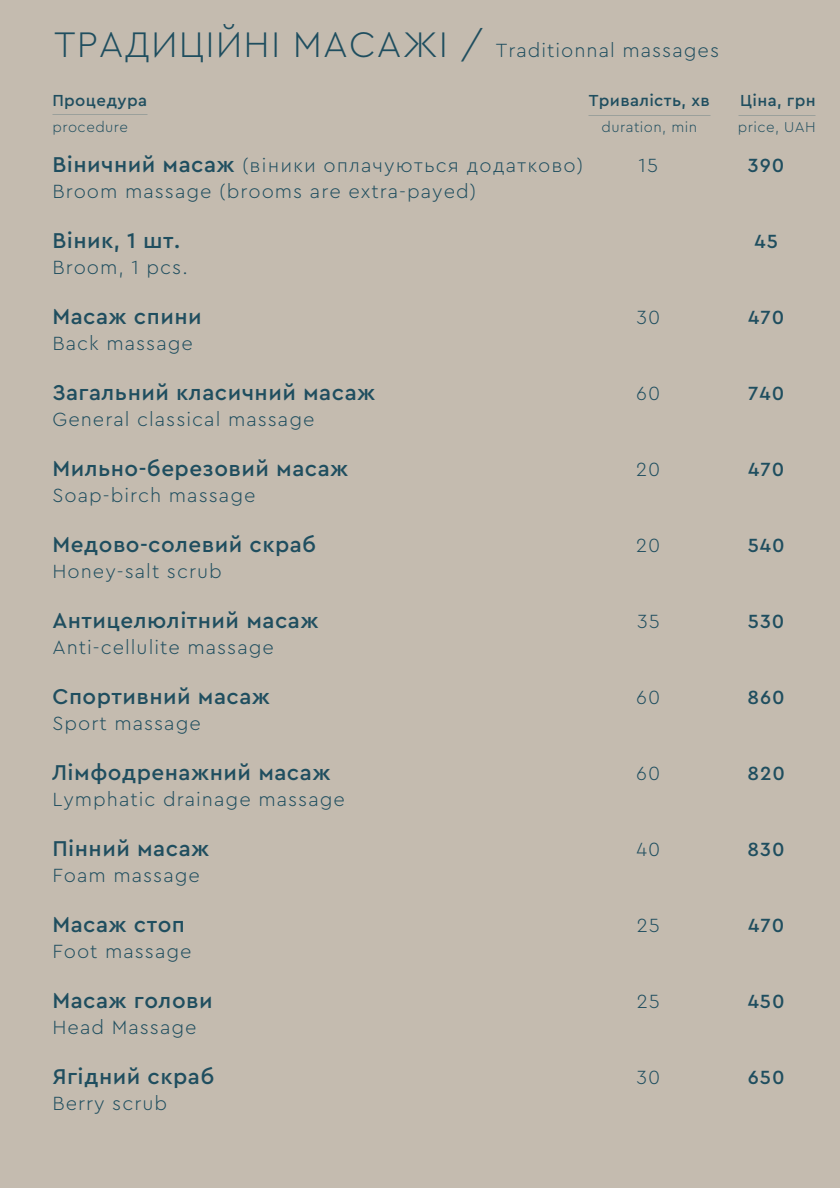
<style>
.page{position:relative;width:840px;height:1188px;background:#fff}
.page>*{position:absolute;margin:0;border:0;box-sizing:border-box;transform-origin:0 0}
.t1{font:500 22.4px "Cera PRO";letter-spacing:.02em;color:#1f4e5f}
.t2{font:300 20px "Cera PRO";letter-spacing:.05em;color:#1f4e5f}
.t3{font:500 20px "Cera PRO";letter-spacing:.05em;color:#1f4e5f}
.t4{font:500 16.8px "Cera PRO";letter-spacing:.02em;color:#1f4e5f}
.t5{font:300 15px "Cera PRO";letter-spacing:.03em;color:#1f4e5f}
.s1{font-size:37.2px}
.s2{font-weight:500;font-size:22.4px}
</style>
<div class="page">
<div style="left:0;top:0;width:839px;height:1188px;background:#c4bbaf"></div>
<p class="t2" style="left:54px;top:37px;width:666px"><span class="s1">ТРАДИЦІЙНІ МАСАЖІ /</span> Traditionnal massages</p>
<p class="t4" style="left:52px;top:90px;width:96px">Процедура</p>
<p class="t5" style="left:52px;top:117px;width:77px">procedure</p>
<p class="t4" style="left:588px;top:90px;width:122px">Тривалість, хв</p>
<p class="t5" style="left:601px;top:117px;width:97px">duration, min</p>
<p class="t2" style="left:52px;top:152px;width:532px"><span class="s2">Віничний масаж</span> (віники оплачуються додатково)</p>
<p class="t2" style="left:52px;top:178px;width:425px">Broom massage (brooms are extra-payed)</p>
<p class="t1" style="left:52px;top:225px;width:129px">Віник, 1 шт.</p>
<p class="t2" style="left:52px;top:254px;width:137px">Broom, 1 pcs.</p>
<p class="t1" style="left:52px;top:301px;width:151px">Масаж спини</p>
<p class="t2" style="left:52px;top:330px;width:142px">Back massage</p>
<p class="t1" style="left:52px;top:377px;width:324px">Загальний класичний масаж</p>
<p class="t2" style="left:52px;top:406px;width:263px">General classical massage</p>
<p class="t1" style="left:52px;top:453px;width:297px">Мильно-березовий масаж</p>
<p class="t2" style="left:52px;top:482px;width:204px">Soap-birch massage</p>
<p class="t1" style="left:52px;top:529px;width:265px">Медово-солевий скраб</p>
<p class="t2" style="left:52px;top:558px;width:171px">Honey-salt scrub</p>
<p class="t1" style="left:52px;top:605px;width:267px">Антицелюлітний масаж</p>
<p class="t2" style="left:52px;top:634px;width:223px">Anti-cellulite massage</p>
<p class="t1" style="left:52px;top:681px;width:219px">Спортивний масаж</p>
<p class="t2" style="left:52px;top:710px;width:150px">Sport massage</p>
<p class="t1" style="left:52px;top:757px;width:279px">Лімфодренажний масаж</p>
<p class="t2" style="left:52px;top:786px;width:294px">Lymphatic drainage massage</p>
<p class="t1" style="left:52px;top:833px;width:158px">Пінний масаж</p>
<p class="t2" style="left:52px;top:862px;width:149px">Foam massage</p>
<p class="t1" style="left:52px;top:909px;width:134px">Масаж стоп</p>
<p class="t2" style="left:52px;top:938px;width:141px">Foot massage</p>
<p class="t1" style="left:52px;top:985px;width:161px">Масаж голови</p>
<p class="t2" style="left:52px;top:1014px;width:146px">Head Massage</p>
<p class="t1" style="left:52px;top:1061px;width:163px">Ягідний скраб</p>
<p class="t2" style="left:52px;top:1090px;width:116px">Berry scrub</p>
<p class="t2" style="left:638px;top:152px;width:21px">15</p>
<p class="t2" style="left:636px;top:304px;width:25px">30</p>
<p class="t2" style="left:636px;top:380px;width:26px">60</p>
<p class="t2" style="left:636px;top:456px;width:26px">20</p>
<p class="t2" style="left:636px;top:532px;width:26px">20</p>
<p class="t2" style="left:636px;top:608px;width:24px">35</p>
<p class="t2" style="left:636px;top:684px;width:26px">60</p>
<p class="t2" style="left:636px;top:760px;width:26px">60</p>
<p class="t2" style="left:636px;top:836px;width:25px">40</p>
<p class="t2" style="left:636px;top:912px;width:24px">25</p>
<p class="t2" style="left:636px;top:988px;width:24px">25</p>
<p class="t2" style="left:636px;top:1064px;width:25px">30</p>
<p class="t4" style="left:739px;top:90px;width:77px">Ціна, грн</p>
<p class="t5" style="left:737px;top:117px;width:79px">price, UAH</p>
<p class="t3" style="left:747px;top:152px;width:38px">390</p>
<p class="t3" style="left:754px;top:228px;width:25px">45</p>
<p class="t3" style="left:747px;top:304px;width:37px">470</p>
<p class="t3" style="left:747px;top:380px;width:37px">740</p>
<p class="t3" style="left:747px;top:456px;width:37px">470</p>
<p class="t3" style="left:747px;top:532px;width:38px">540</p>
<p class="t3" style="left:747px;top:608px;width:38px">530</p>
<p class="t3" style="left:747px;top:684px;width:39px">860</p>
<p class="t3" style="left:747px;top:760px;width:39px">820</p>
<p class="t3" style="left:747px;top:836px;width:38px">830</p>
<p class="t3" style="left:747px;top:912px;width:37px">470</p>
<p class="t3" style="left:747px;top:988px;width:38px">450</p>
<p class="t3" style="left:747px;top:1064px;width:38px">650</p>
</div>
